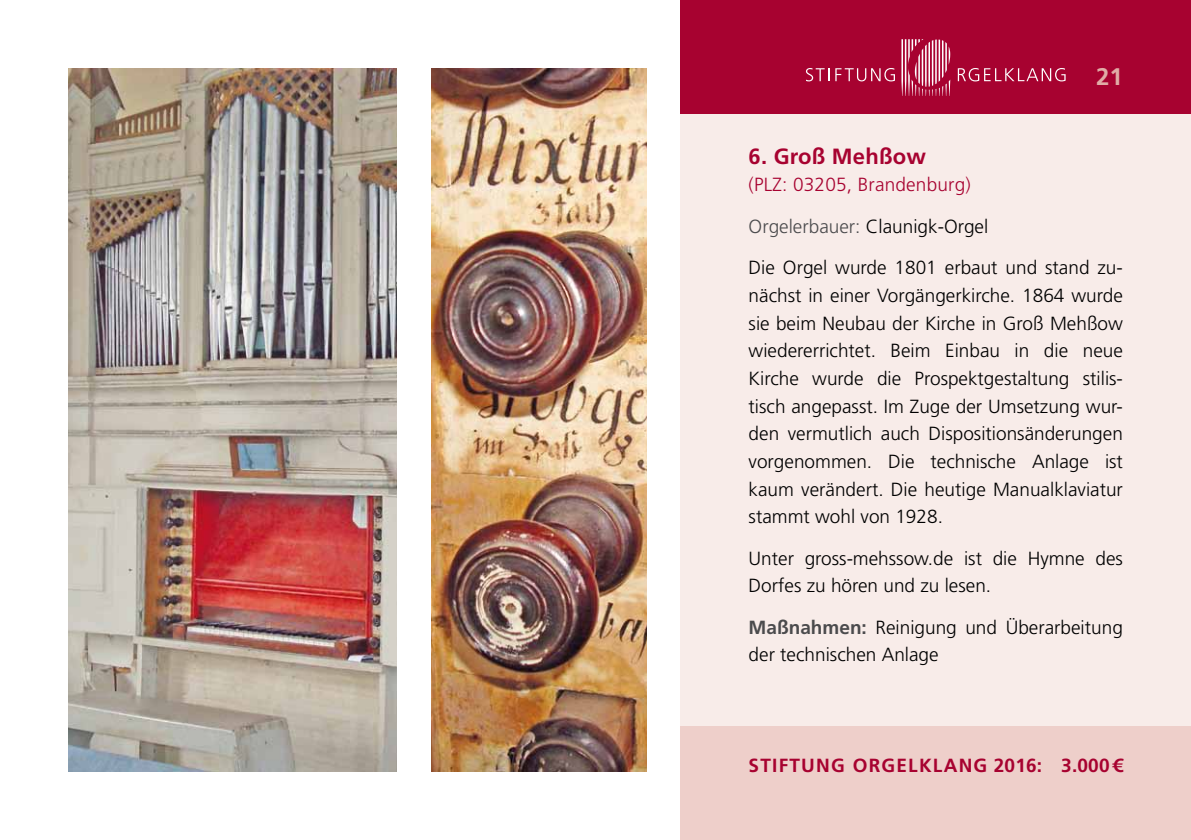
<style>
.page{position:relative;width:1191px;height:840px;background:#fff}
.page>*{position:absolute;margin:0;border:0;box-sizing:border-box;transform-origin:0 0}
.t1{font:700 24px "Frutiger LT Std";color:#e0aca6}
.t2{font:700 22px "Frutiger LT Std";letter-spacing:.01em;color:#a70230}
.t3{font:300 19px/27.6px "Frutiger LT Std";color:#000}
.t4{font:700 19px "Frutiger LT Std";letter-spacing:.065em;color:#a70230}
.s1{color:#a70230}
.s2{color:#4b4b4d}
.s3{font-weight:700;color:#4b4b4d}
</style>
<div class="page">
<div style="left:680px;top:0;width:511px;height:839px;background:#f8ece9"></div>
<div style="left:680px;top:0;width:511px;height:113px;background:#a70230"></div>
<div style="left:680px;top:726px;width:511px;height:113px;background:#eecfca"></div>
<svg style="left:957px;top:68px;width:108px;height:13px"></svg>
<svg style="left:806px;top:68px;width:23px;height:13px"></svg>
<svg style="left:835px;top:68px;width:60px;height:13px"></svg>
<svg style="left:901px;top:39px;width:50px;height:57px"></svg>
<img style="left:68px;top:68px;width:329px;height:703px">
<img style="left:431px;top:68px;width:215px;height:703px">
<p class="t1" style="left:1096px;top:62px;width:28px">21</p>
<p class="t2" style="left:748px;top:143px;width:179px">6. Groß Mehßow</p>
<p class="t3" style="left:748px;top:164px;width:376px;line-height:41.4px"><span class="s1">(PLZ: 03205, Brandenburg)<br></span><span class="s2">Orgelerbauer:</span> Claunigk-Orgel<br>Die Orgel wurde 1801 erbaut und stand zu-</p>
<p class="t3" style="left:748px;top:282px;width:376px;text-align:justify">nächst in einer Vorgängerkirche. 1864 wurde sie beim Neubau der Kirche in Groß Mehßow wiedererrichtet. Beim Einbau in die neue -Kirche wurde die Prospektgestaltung stilis&shy;tisch angepasst. Im Zuge der U msetzung wur&shy;den vermutlich auch Dispositionsänderungen vorgenommen. Die technische Anlage ist kaum verändert. Die heutige Manualklaviatur stammt wohl von 1928.</p>
<p class="t3" style="left:748px;top:544px;width:376px">U nter gross-mehssow.de ist die Hymne des<br>Dorfes zu hören und zu lesen.</p>
<p class="t3" style="left:748px;top:613px;width:376px"><span class="s3">Maßnahmen:</span> Reinigung und Überarbeitung der technischen Anlage</p>
<p class="t4" style="left:748px;top:753px;width:376px">STIFTUNG ORGELKLANG 2016: 3.000€</p>
</div>
